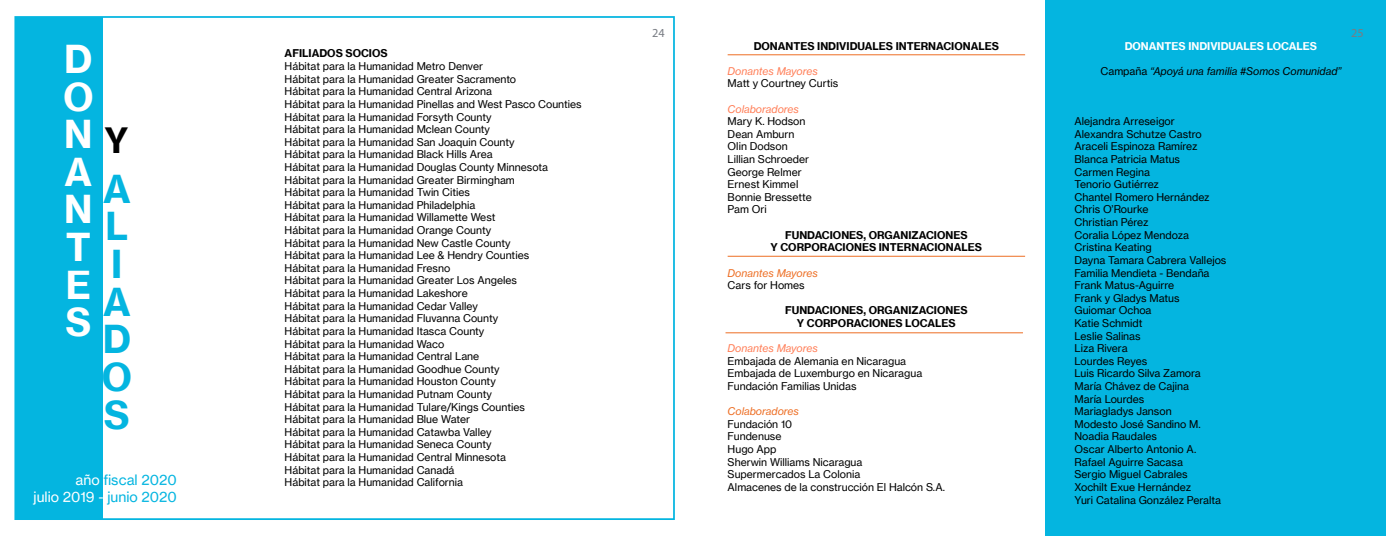
<style>
.page{position:relative;width:1386px;height:536px;background:#fff}
.page>*{position:absolute;margin:0;border:0;box-sizing:border-box;transform-origin:0 0}
.t1{font:37.62px/37.6px "N Haas Grotesk TX Pro 75 Bd";color:#fff;text-align:justify}
.t2{font:37.62px/37.6px "N Haas Grotesk TX Pro 75 Bd";color:#04b5e0}
.t3{font:34.12px "N Haas Grotesk TX Pro 75 Bd";color:#000}
.t4{font:14px/16.8px "N Haas Grotesk TX Pro 55 Rg";color:#04b5e0;text-align:right}
.t5{font:12.25px "Myriad Pro";color:#787c83}
.t6{font:10.5px/12.6px "N Haas Grotesk TX Pro 55 Rg";color:#000}
.t7{font:10.5px/12.6px "N Haas Grotesk TX Pro 75 Bd";color:#000;text-align:center}
.t8{font:700 10.5px/12.6px "N Haas Grotesk TX Pro";color:#000;text-align:center}
.t9{font:10.5px "N Haas Grotesk TX Pro 56 It";color:#ff7e57}
.t10{font:10.5px "N Haas Grotesk TX Pro 56 It";color:#000}
.t11{font:10.5px "N Haas Grotesk TX Pro 56 It";color:#ed6e24}
.t12{font:10.5px "N Haas Grotesk TX Pro 75 Bd";color:#fff}
.s1{color:#fff}
.s2{font-family:"N Haas Grotesk TX Pro 55 Rg"}
</style>
<div class="page">
<div style="left:1046px;top:0;width:340px;height:536px;background:#04b5e0"></div>
<div style="left:15px;top:17px;width:87px;height:502px;background:#04b5e0"></div>
<div style="left:14px;top:16px;width:661px;height:504px;border:2px solid #04b5e0"></div>
<hr style="left:728px;top:54px;width:297px;height:1px;background:#ed6e24">
<hr style="left:728px;top:256px;width:297px;height:1px;background:#ed6e24">
<hr style="left:726px;top:332px;width:297px;height:1px;background:#ed6e24">
<h1 class="t1" style="left:63px;top:40px;width:30px">D O N A N T E S</h1>
<h2 class="t3" style="left:105px;top:119px;width:25px">Y</h2>
<h1 class="t2" style="left:102px;top:170px;width:30px">A<br>L<br>I<br>A<br>D<br>O<br>S</h1>
<h3 class="t4" style="left:34px;top:471px;width:145px"><span class="s1">año</span> fiscal 2020<br><span class="s1">julio 2019 -</span> junio 2020</h3>
<p class="t7" style="left:285px;top:47px;width:105px">AFILIADOS SOCIOS</p>
<p class="t6" style="left:285px;top:60px;width:299px">Hábitat para la Humanidad Metro Denver<br>Hábitat para la Humanidad Greater Sacramento<br>Hábitat para la Humanidad Central Arizona<br>Hábitat para la Humanidad Pinellas and West Pasco Counties Hábitat para la Humanidad Forsyth County<br>Hábitat para la Humanidad Mclean County<br>Hábitat para la Humanidad San Joaquin County<br>Hábitat para la Humanidad Black Hills Area<br>Hábitat para la Humanidad Douglas County Minnesota Hábitat para la Humanidad Greater Birmingham<br>Hábitat para la Humanidad Twin Cities<br>Hábitat para la Humanidad Philadelphia<br>Hábitat para la Humanidad Willamette West<br>Hábitat para la Humanidad Orange County<br>Hábitat para la Humanidad New Castle County<br>Hábitat para la Humanidad Lee &amp; Hendry Counties<br>Hábitat para la Humanidad Fresno<br>Hábitat para la Humanidad Greater Los Angeles<br>Hábitat para la Humanidad Lakeshore<br>Hábitat para la Humanidad Cedar Valley<br>Hábitat para la Humanidad Fluvanna County<br>Hábitat para la Humanidad Itasca County<br>Hábitat para la Humanidad Waco<br>Hábitat para la Humanidad Central Lane<br>Hábitat para la Humanidad Goodhue County<br>Hábitat para la Humanidad Houston County<br>Hábitat para la Humanidad Putnam County<br>Hábitat para la Humanidad Tulare/Kings Counties<br>Hábitat para la Humanidad Blue Water<br>Hábitat para la Humanidad Catawba Valley<br>Hábitat para la Humanidad Seneca County<br>Hábitat para la Humanidad Central Minnesota<br>Hábitat para la Humanidad Canadá<br>Hábitat para la Humanidad California</p>
<p class="t5" style="left:652px;top:25px;width:14px">24</p>
<p class="t5" style="left:1351px;top:25px;width:14px">25</p>
<p class="t7" style="left:754px;top:39px;width:247px">DONANTES INDIVIDUALES INTERNACIONALES</p>
<p class="t9" style="left:728px;top:64px;width:92px">Donantes Mayores</p>
<p class="t6" style="left:728px;top:77px;width:112px">Matt y Courtney Curtis</p>
<p class="t9" style="left:728px;top:102px;width:73px">Colaboradores</p>
<p class="t6" style="left:728px;top:115px;width:86px">Mary K. Hodson<br>Dean Amburn<br>Olin Dodson<br>Lillian Schroeder<br>George Relmer<br>Ernest Kimmel<br>Bonnie Bressette<br>Pam Ori</p>
<p class="t7" style="left:771px;top:228px;width:213px">FUNDACIONES, ORGANIZACIONES<br>Y CORPORACIONES INTERNACIONALES</p>
<p class="t11" style="left:728px;top:266px;width:92px">Donantes Mayores</p>
<p class="t6" style="left:728px;top:279px;width:79px">Cars for Homes</p>
<p class="t8" style="left:785px;top:304px;width:184px">FUNDACIONES, ORGANIZACIONES<br>Y CORPORACIONES LOCALES</p>
<p class="t9" style="left:728px;top:342px;width:92px">Donantes Mayores</p>
<p class="t6" style="left:728px;top:354px;width:196px">Embajada de Alemania en Nicaragua<br>Embajada de Luxemburgo en Nicaragua<br>Fundación Familias Unidas</p>
<p class="t11" style="left:728px;top:405px;width:73px">Colaboradores</p>
<p class="t6" style="left:728px;top:417px;width:219px">Fundación 10<br>Fundenuse<br>Hugo App<br>Sherwin Williams Nicaragua<br>Supermercados La Colonia<br>Almacenes de la construcción El Halcón S.A.</p>
<p class="t12" style="left:1125px;top:39px;width:194px">DONANTES INDIVIDUALES LOCALES</p>
<p class="t10" style="left:1100px;top:64px;width:242px"><span class="s2">Campaña</span> “Apoyá una familia #Somos Comunidad”</p>
<p class="t6" style="left:1075px;top:115px;width:153px">Alejandra Arreseigor<br>Alexandra Schutze Castro<br>Araceli Espinoza Ramírez<br>Blanca Patricia Matus<br>Carmen Regina<br>Tenorio Gutiérrez<br>Chantel Romero Hernández<br>Chris O’Rourke<br>Christian Pérez<br>Coralia López Mendoza<br>Cristina Keating<br>Dayna Tamara Cabrera Vallejos<br>Familia Mendieta - Bendaña<br>Frank Matus-Aguirre<br>Frank y Gladys Matus<br>Guiomar Ochoa<br>Katie Schmidt<br>Leslie Salinas<br>Liza Rivera<br>Lourdes Reyes<br>Luis Ricardo Silva Zamora<br>María Chávez de Cajina<br>María Lourdes<br>Mariagladys Janson<br>Modesto José Sandino M.<br>Noadia Raudales<br>Oscar Alberto Antonio A.<br>Rafael Aguirre Sacasa<br>Sergio Miguel Cabrales<br>Xochilt Exue Hernández<br>Yuri Catalina González Peralta</p>
</div>
